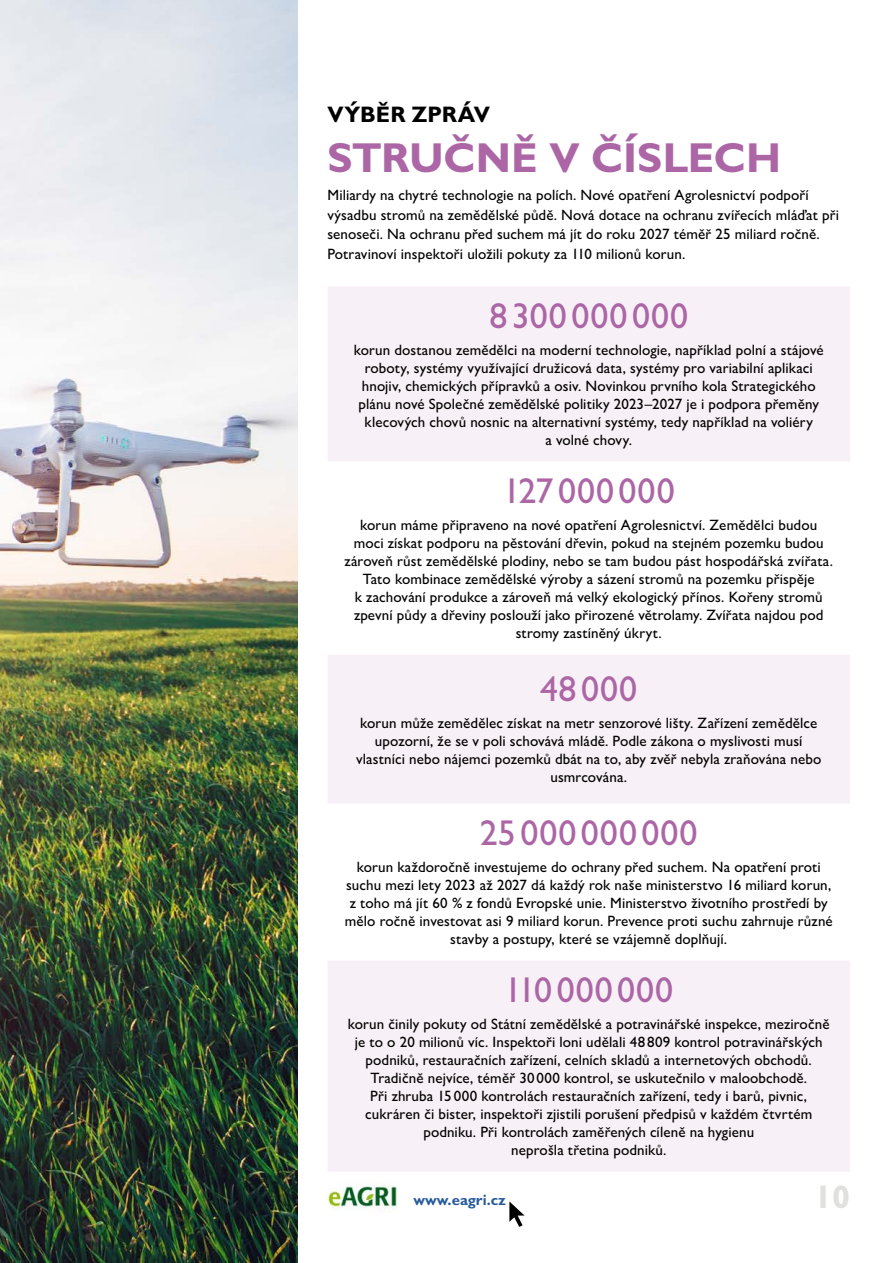
<style>
.page{position:relative;width:893px;height:1263px;background:#fff}
.page>*{position:absolute;margin:0;border:0;box-sizing:border-box;transform-origin:0 0}
.t1{font:700 42px "Gill Sans MT Pro";letter-spacing:-.005em;color:#ac66a6}
.t2{font:500 36px "Gill Sans MT Pro";letter-spacing:.03em;color:#ac66a6}
.t3{font:700 32.55px "Gill Sans MT Pro";color:#e0e0df}
.t4{font:700 22.5px "Gill Sans MT Pro";color:#000}
.t5{font:500 15px/18px "Gill Sans MT Pro";letter-spacing:.01em;color:#000;text-align:center}
.t6{font:700 15px "Gill Sans MT Pro";color:#275b9b}
</style>
<div class="page">
<svg style="left:509px;top:1201px;width:16px;height:26px"></svg>
<img style="left:325px;top:1185px;width:72px;height:25px">
<img style="left:0;top:0;width:298px;height:1263px">
<svg style="left:328px;top:287px;width:522px;height:885px;fill:#f7f0f6"></svg>
<h3 class="t4" style="left:327px;top:100px;width:164px">VÝBĚR ZPRÁV</h3>
<h1 class="t1" style="left:327px;top:132px;width:455px">STRUČNĚ V ČÍSLECH</h1>
<p class="t5" style="left:327px;top:185px;width:513px;line-height:19.5px;text-align:left">Miliardy na chytré technologie na polích. Nové opatření Agrolesnictví podpoří výsadbu stromů na zemědělské půdě. Nová dotace na ochranu zvířecích mláďat při senoseči. Na ochranu před suchem má jít do roku 2027 téměř 25 miliard ročně.<br>Potravinoví inspektoři uložili pokuty za 110 milionů korun.</p>
<h2 class="t2" style="left:489px;top:294px;width:200px">8300000000</h2>
<p class="t5" style="left:354px;top:340px;width:471px">korun dostanou zemědělci na moderní technologie, například polní a stájové roboty, systémy využívající družicová data, systémy pro variabilní aplikaci hnojiv, chemických přípravků a osiv. Novinkou prvního kola Strategického plánu nové Společné zemědělské politiky 2023–2027 je i podpora přeměny klecových chovů nosnic na alternativní systémy, tedy například na voliéry<br>a volné chovy.</p>
<h2 class="t2" style="left:503px;top:470px;width:173px">127000000</h2>
<p class="t5" style="left:344px;top:515px;width:490px">korun máme připraveno na nové opatření Agrolesnictví. Zemědělci budou moci získat podporu na pěstování dřevin, pokud na stejném pozemku budou zároveň růst zemědělské plodiny, nebo se tam budou pást hospodářská zvířata.<br>Tato kombinace zemědělské výroby a sázení stromů na pozemku přispěje<br>k zachování produkce a zároveň má velký ekologický přínos. Kořeny stromů zpevní půdy a dřeviny poslouží jako přirozené větrolamy. Zvířata najdou pod stromy zastíněný úkryt.</p>
<h2 class="t2" style="left:540px;top:668px;width:98px">48000</h2>
<p class="t5" style="left:356px;top:713px;width:467px">korun může zemědělec získat na metr senzorové lišty. Zařízení zemědělce upozorní, že se v poli schovává mládě. Podle zákona o myslivosti musí vlastníci nebo nájemci pozemků dbát na to, aby zvěř nebyla zraňována nebo usmrcována.</p>
<h2 class="t2" style="left:480px;top:811px;width:219px">25000000000</h2>
<p class="t5" style="left:345px;top:857px;width:489px">korun každoročně investujeme do ochrany před suchem. Na opatření proti suchu mezi lety 2023 až 2027 dá každý rok naše ministerstvo 16 miliard korun, z toho má jít 60 % z fondů Evropské unie. Ministerstvo životního prostředí by mělo ročně investovat asi 9 miliard korun. Prevence proti suchu zahrnuje různé stavby a postupy, které se vzájemně doplňují.</p>
<h2 class="t2" style="left:504px;top:969px;width:171px">110000000</h2>
<p class="t5" style="left:348px;top:1014px;width:483px">korun činily pokuty od Státní zemědělské a potravinářské inspekce, meziročně je to o 20 milionů víc. Inspektoři loni udělali 48809 kontrol potravinářských podniků, restauračních zařízení, celních skladů a internetových obchodů.<br>Tradičně nejvíce, téměř 30000 kontrol, se uskutečnilo v maloobchodě.<br>Při zhruba 15 000 kontrolách restauračních zařízení, tedy i barů, pivnic, cukráren či bister, inspektoři zjistili porušení předpisů v každém čtvrtém podniku. Při kontrolách zaměřených cíleně na hygienu<br>neprošla třetina podniků.</p>
<p class="t6" style="left:413px;top:1190px;width:94px">www.eagri.cz</p>
<h3 class="t3" style="left:814px;top:1176px;width:37px">10</h3>
</div>
